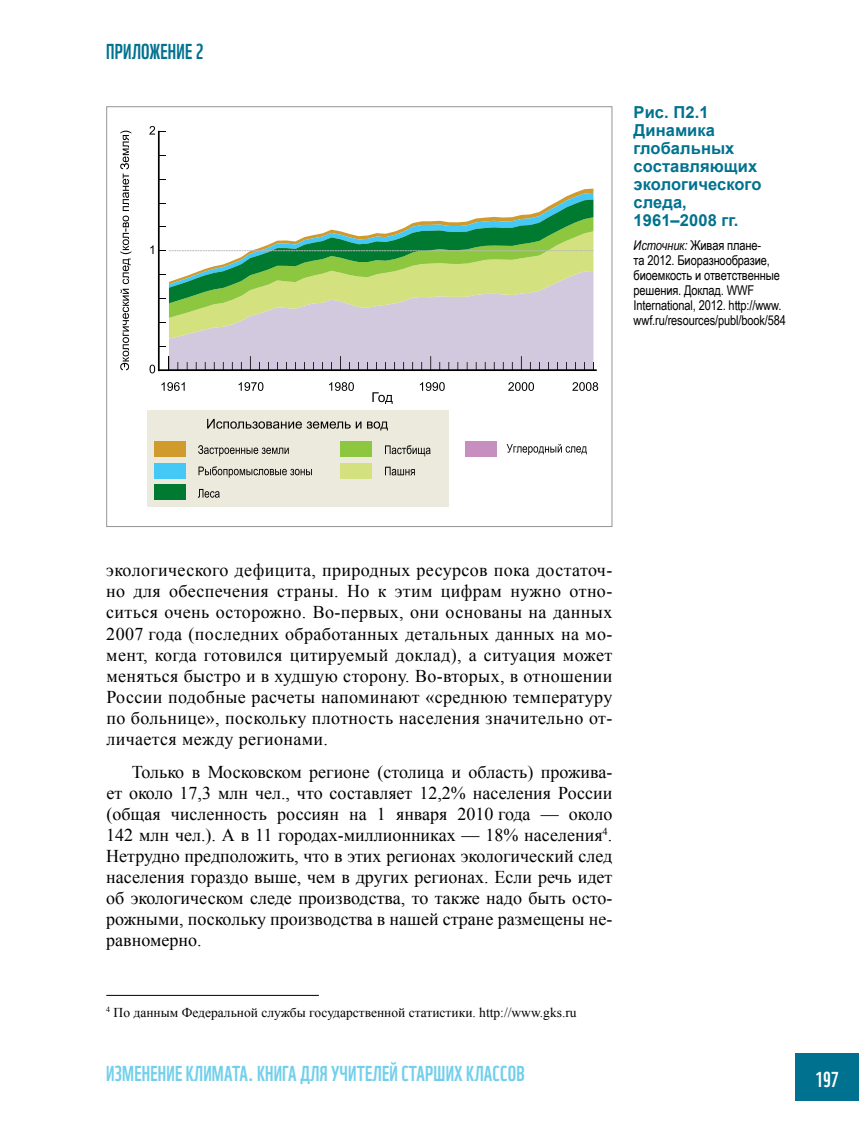
<style>
.page{position:relative;width:859px;height:1123px;background:#fff}
.page>*{position:absolute;margin:0;border:0;box-sizing:border-box;transform-origin:0 0}
.t1{font:21px "WWF";letter-spacing:.01em;color:#71cfeb}
.t2{font:21px "WWF";letter-spacing:.01em;color:#00728f}
.t3{font:21px "WWF";color:#fff}
.t4{font:18px/21px "Times New Roman";letter-spacing:.005em;color:#000;text-align:justify}
.t5{font:700 16.5px/18px "Arial";letter-spacing:.005em;color:#00728f}
.t6{font:13.5px/15px "Arial Narrow";letter-spacing:-.01em;color:#000}
.t7{font:13.5px "Times New Roman";color:#000}
.s1{font-style:italic}
</style>
<div class="page">
<div style="left:795px;top:1053px;width:64px;height:47px;background:#00728f"></div>
<hr style="left:106px;top:995px;width:213px;height:1px;background:#000">
<div style="left:147px;top:410px;width:301px;height:97px;background:#eceadc"></div>
<svg style="left:150px;top:245px;width:3px;height:9px"></svg>
<svg style="left:149px;top:126px;width:17px;height:9px"></svg>
<svg style="left:161px;top:382px;width:24px;height:9px"></svg>
<svg style="left:239px;top:382px;width:24px;height:9px"></svg>
<svg style="left:329px;top:382px;width:25px;height:9px"></svg>
<svg style="left:420px;top:382px;width:25px;height:9px"></svg>
<svg style="left:508px;top:382px;width:26px;height:9px"></svg>
<svg style="left:372px;top:392px;width:21px;height:12px"></svg>
<div style="left:169px;top:339px;width:424px;height:17px;background:#d2c9df"></div>
<svg style="left:169px;top:318px;width:424px;height:21px;background:#d2cbd5"></svg>
<svg style="left:169px;top:303px;width:424px;height:15px;background:#cecec1"></svg>
<svg style="left:169px;top:199px;width:424px;height:104px"></svg>
<svg style="left:160px;top:250px;width:433px;height:1px"></svg>
<div style="left:154px;top:441px;width:31px;height:16px;background:#d09b2c"></div>
<div style="left:154px;top:463px;width:31px;height:15px;background:#44c8f5"></div>
<div style="left:154px;top:485px;width:31px;height:15px;background:#007931"></div>
<div style="left:341px;top:441px;width:31px;height:16px;background:#8dc63f"></div>
<div style="left:341px;top:463px;width:31px;height:15px;background:#d3e27e"></div>
<div style="left:465px;top:441px;width:31px;height:16px;background:#c78fbf"></div>
<svg style="left:120px;top:131px;width:11px;height:239px"></svg>
<svg style="left:572px;top:382px;width:26px;height:9px"></svg>
<svg style="left:198px;top:445px;width:91px;height:11px"></svg>
<svg style="left:198px;top:466px;width:114px;height:11px"></svg>
<svg style="left:198px;top:489px;width:22px;height:8px"></svg>
<svg style="left:385px;top:445px;width:45px;height:11px"></svg>
<svg style="left:385px;top:467px;width:30px;height:8px"></svg>
<svg style="left:207px;top:419px;width:181px;height:11px"></svg>
<svg style="left:507px;top:444px;width:80px;height:11px"></svg>
<svg style="left:150px;top:356px;width:444px;height:17px"></svg>
<hr style="left:169px;top:369px;width:428px;height:2px;background:#000">
<hr style="left:158px;top:131px;width:2px;height:240px;background:#000">
<p class="t2" style="left:106px;top:35px;width:99px">ПРИЛОЖЕНИЕ 2</p>
<p class="t5" style="left:634px;top:104px;width:129px">Рис. П2.1<br>Динамика глобальных составляющих экологического следа,<br>1961–2008 гг.</p>
<p class="t6" style="left:634px;top:237px;width:154px"><span class="s1">Источник:</span> Живая плане-<br>та 2012. Биоразнообразие, биоемкость и ответственные решения. Доклад. WWF<br>International, 2012. http://www. wwf.ru/resources/publ/book/584</p>
<p class="t4" style="left:106px;top:559px;width:508px">экологического дефицита, природных ресурсов пока достаточ&shy;но для обеспечения страны. Но к этим цифрам нужно отно&shy;ситься очень осторожно. Во-первых, они основаны на данных 2007 года (последних обработанных детальных данных на мо&shy;мент, когда готовился цитируемый доклад), а ситуация может меняться быстро и в худшую сторону. Во-вторых, в отношении России подобные расчеты напоминают «среднюю температуру по больнице», поскольку плотность населения значительно от&shy;личается между регионами.</p>
<p class="t4" style="left:106px;top:761px;width:508px;text-indent:26px">Только в Московском регионе (столица и область) прожива&shy;ет около 17,3 млн чел., что составляет 12,2% населения России (общая численность россиян на 1 января 2010 года — около 142 млн чел.). А в 11 городах-миллионниках — 18% населения<sup>4</sup>.<br>Нетрудно предположить, что в этих регионах экологический след населения гораздо выше, чем в других регионах. Если речь идет об экологическом следе производства, то также надо быть осто&shy;рожными, поскольку производства в нашей стране размещены не&shy;равномерно.</p>
<p class="t7" style="left:106px;top:1003px;width:472px"><sup>4</sup> По данным Федеральной службы государственной статистики. http://www.gks.ru</p>
<p class="t1" style="left:106px;top:1057px;width:18px">ИЗМЕНЕН</p>
<p class="t1" style="left:166px;top:1057px;width:56px">ИЕКЛИМАТА</p>
<p class="t1" style="left:248px;top:1057px;width:278px">. КНИГА ДЛЯ УЧИТЕЛЕЙ СТАРШИХ КЛАССОВ</p>
<p class="t3" style="left:815px;top:1062px;width:25px">197</p>
</div>
